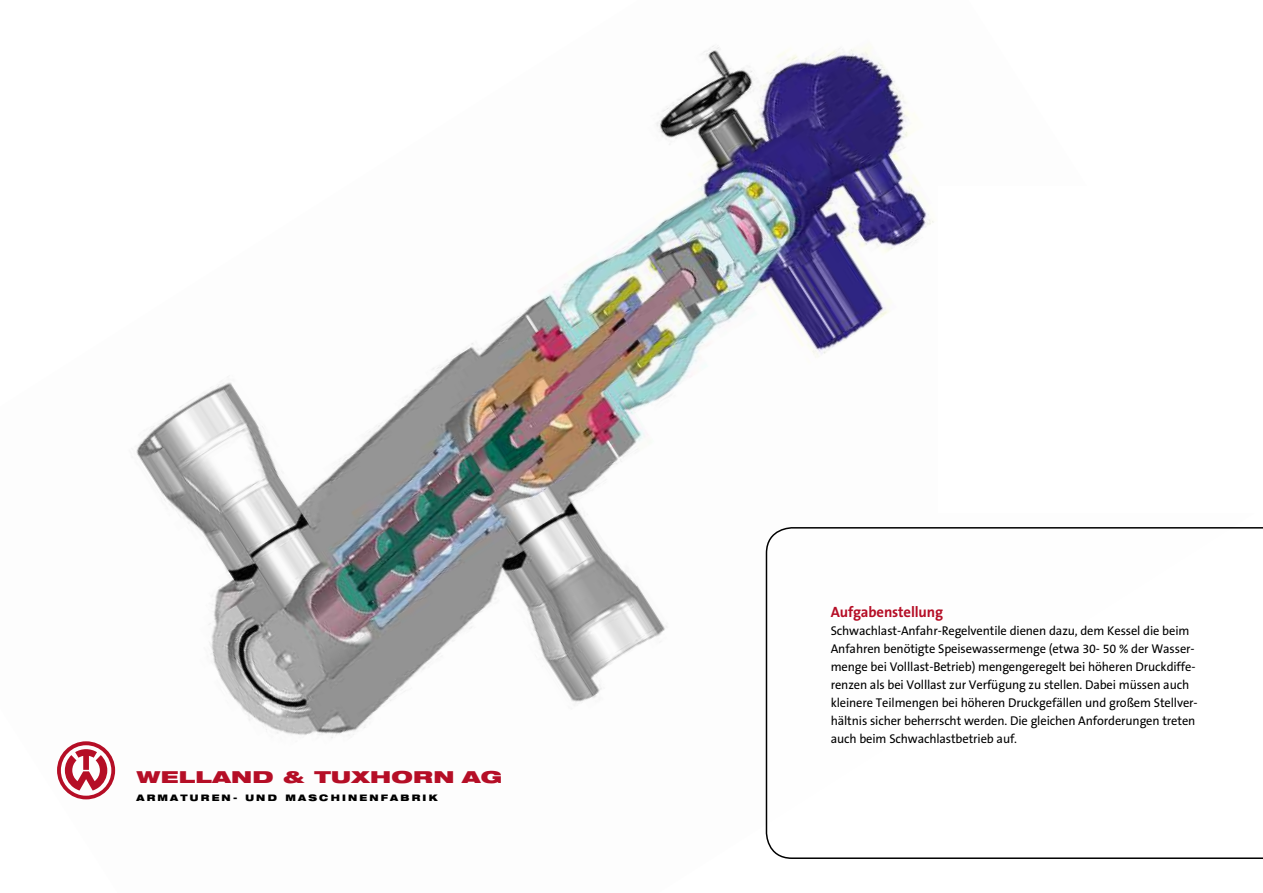
<style>
.page{position:relative;width:1263px;height:893px;background:#fff}
.page>*{position:absolute;margin:0;border:0;box-sizing:border-box;transform-origin:0 0}
.t1{font:900 expanded 16.5px "Helvetica Neue";letter-spacing:.015em;color:#b50e26;scale:1.25 1}
.t2{font:700 15px "The Sans B7";letter-spacing:-.01em;color:#b50e26}
.t3{font:12.75px/18px "The Sans B5 Plain";letter-spacing:-.01em;color:#000}
.t4{font:900 expanded 9px "Helvetica Neue";letter-spacing:.245em;color:#000}
</style>
<div class="page">
<img style="left:82px;top:46px;width:852px;height:789px">
<svg style="left:766px;top:527px;width:497px;height:332px"></svg>
<svg style="left:57px;top:741px;width:58px;height:58px"></svg>
<p class="t1" style="left:136px;top:766px;width:294px">WELLAND &amp; TUXHORN AG</p>
<p class="t4" style="left:136px;top:792px;width:303px">ARMATUREN- UND MASCHINENFABRIK</p>
<p class="t2" style="left:831px;top:603px;width:114px">Aufgabenstellung</p>
<p class="t3" style="left:831px;top:622px;width:368px">Schwachlast-Anfahr-Regelventile dienen dazu, dem Kessel die beim Anfahren benötigte Speisewassermenge (etwa 30- 50 % der Wasser&shy;menge bei Volllast-Betrieb) mengengeregelt bei höheren Druckdiffe&shy;renzen als bei Volllast zur Verfügung zu stellen. Dabei müssen auch kleinere Teilmengen bei höheren Druckgefällen und großem Stellver&shy;hältnis sicher beherrscht werden. Die gleichen Anforderungen treten auch beim Schwachlastbetrieb auf.</p>
</div>
